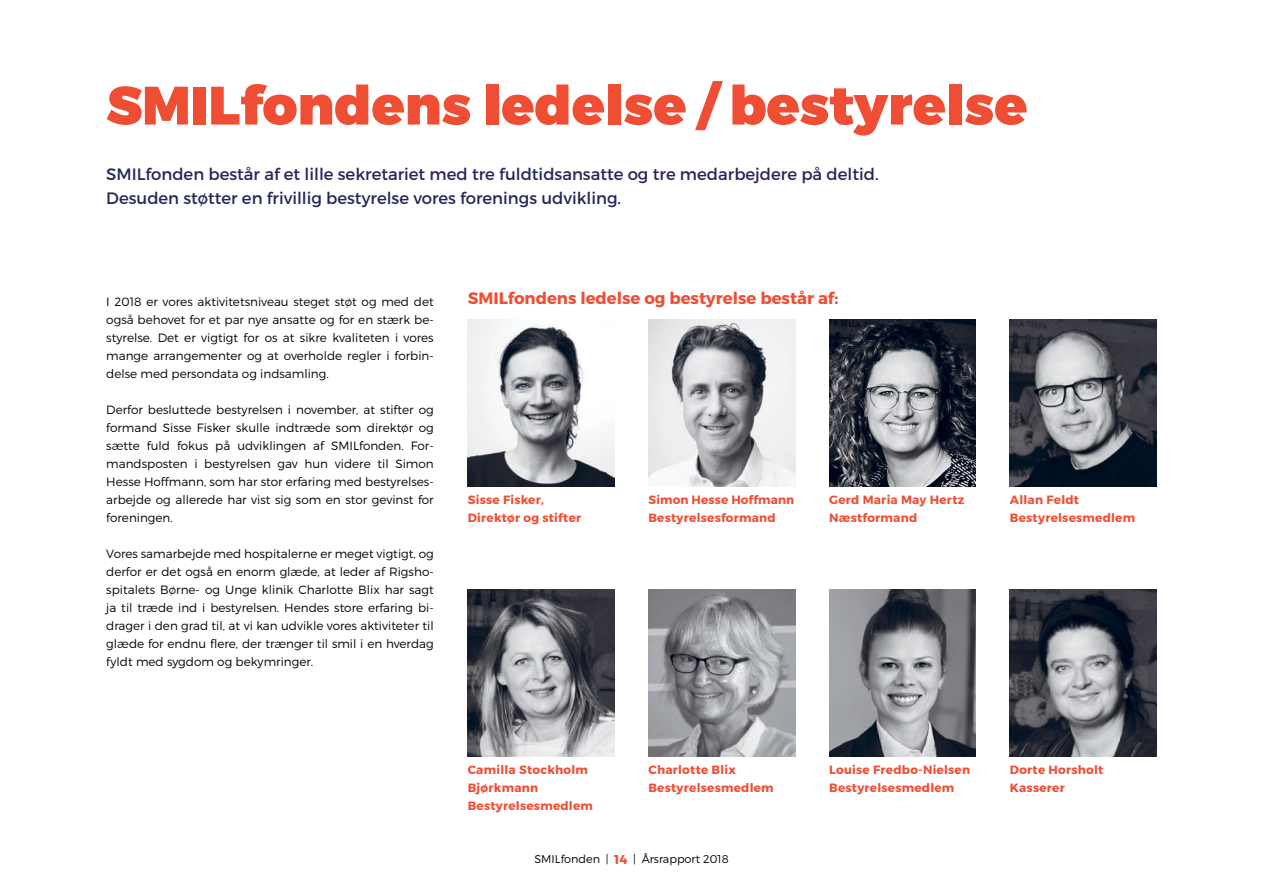
<style>
.page{position:relative;width:1263px;height:893px;background:#fff}
.page>*{position:absolute;margin:0;border:0;box-sizing:border-box;transform-origin:0 0}
.t1{font:900 54px "Montserrat";color:#f04e34}
.t2{font:16.5px/24px "Montserrat";color:#23275a}
.t3{font:700 16.5px "Montserrat";color:#f04e34}
.t4{font:300 12px/18px "Montserrat";color:#000;text-align:justify}
.t5{font:700 12px/18px "Montserrat";letter-spacing:.02em;color:#f04e34}
.t6{font:300 11.25px "Montserrat";color:#000}
.s1{font-weight:700;font-size:12.75px;color:#f04e34}
</style>
<div class="page">
<img style="left:468px;top:320px;width:146px;height:166px">
<img style="left:648px;top:320px;width:147px;height:166px">
<img style="left:829px;top:320px;width:147px;height:166px">
<img style="left:1010px;top:320px;width:147px;height:166px">
<img style="left:468px;top:590px;width:146px;height:166px">
<img style="left:648px;top:590px;width:147px;height:166px">
<img style="left:829px;top:590px;width:147px;height:166px">
<img style="left:1010px;top:590px;width:147px;height:166px">
<h1 class="t1" style="left:106px;top:72px;width:923px">SMILfondens ledelse / bestyrelse</h1>
<h2 class="t2" style="left:106px;top:163px;width:774px">SMILfonden består af et lille sekretariet med tre fuldtidsansatte og tre medarbejdere på deltid.<br>Desuden støtter en frivillig bestyrelse vores forenings udvikling.</h2>
<p class="t4" style="left:106px;top:293px;width:329px">I 2018 er vores aktivitetsniveau steget støt og med det også behovet for et par nye ansatte og for en stærk be&shy;styrelse. Det er vigtigt for os at sikre kvaliteten i vores mange arrangementer og at overholde regler i forbin&shy;delse med persondata og indsamling.</p>
<p class="t4" style="left:106px;top:401px;width:329px">Derfor besluttede bestyrelsen i november, at stifter og formand Sisse Fisker skulle indtræde som direktør og sætte fuld fokus på udviklingen af SMILfonden. For&shy;mandsposten i bestyrelsen gav hun videre til Simon Hesse Hoffmann, som har stor erfaring med bestyrelses&shy;arbejde og allerede har vist sig som en stor gevinst for foreningen.</p>
<p class="t4" style="left:106px;top:545px;width:329px">Vores samarbejde med hospitalerne er meget vigtigt, og derfor er det også en enorm glæde, at leder af Rigsho&shy;spitalets Børne- og Unge klinik Charlotte Blix har sagt ja til træde ind i bestyrelsen. Hendes store erfaring bi&shy;drager i den grad til, at vi kan udvikle vores aktiviteter til glæde for endnu flere, der trænger til smil i en hverdag fyldt med sygdom og bekymringer.</p>
<h2 class="t3" style="left:468px;top:288px;width:372px">SMILfondens ledelse og bestyrelse består af:</h2>
<p class="t5" style="left:468px;top:491px;width:115px">Sisse Fisker,<br>Direktør og stifter</p>
<p class="t5" style="left:648px;top:491px;width:147px">Simon Hesse Hoffmann<br>Bestyrelsesformand</p>
<p class="t5" style="left:829px;top:491px;width:137px">Gerd Maria May Hertz<br>Næstformand</p>
<p class="t5" style="left:1010px;top:491px;width:127px">Allan Feldt<br>Bestyrelsesmedlem</p>
<p class="t5" style="left:468px;top:761px;width:127px">Camilla Stockholm<br>Bjørkmann<br>Bestyrelsesmedlem</p>
<p class="t5" style="left:648px;top:761px;width:127px">Charlotte Blix<br>Bestyrelsesmedlem</p>
<p class="t6" style="left:534px;top:852px;width:196px">SMILfonden | <span class="s1">14</span> | Årsrapport 2018</p>
<p class="t5" style="left:829px;top:761px;width:142px">Louise Fredbo-Nielsen<br>Bestyrelsesmedlem</p>
<p class="t5" style="left:1010px;top:761px;width:95px">Dorte Horsholt<br>Kasserer</p>
</div>
